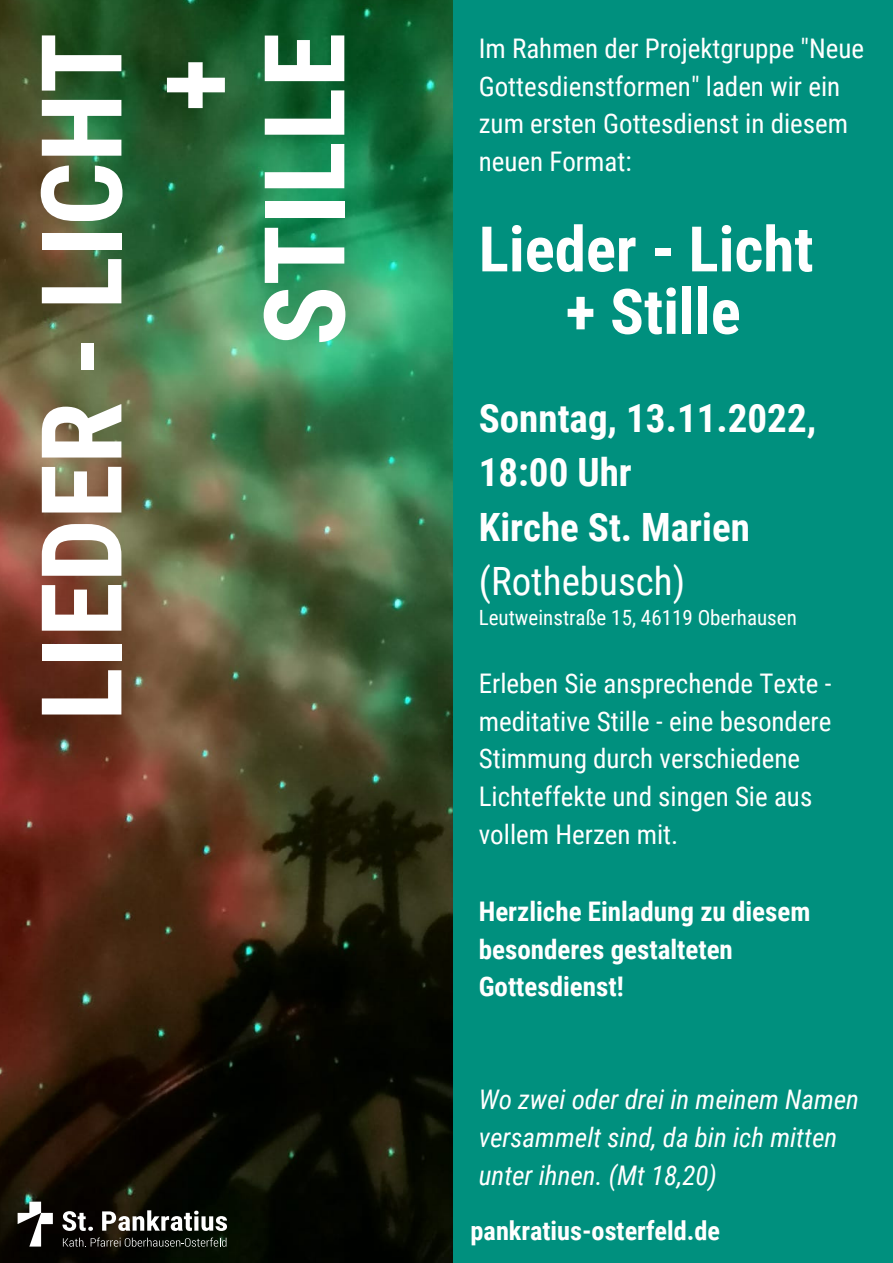
<style>
.page{position:relative;width:893px;height:1263px;background:#00907e}
.page>*{position:absolute;margin:0;border:0;box-sizing:border-box;transform-origin:0 0}
.t1{font:700 111.9px/111.4px "Roboto Condensed";color:#fff;text-align:right}
.t2{font:700 62.85px/62.5px "Roboto Condensed";color:#fff;text-align:center}
.t3{font:700 39px/54.6px "Roboto Condensed";color:#fff}
.t4{font:39px "Roboto Condensed";color:#fff}
.t5{font:27px/37.7px "Roboto Condensed";color:#fff}
.t6{font:italic 27px/37.7px "Roboto Condensed";color:#fff}
.t7{font:700 27px/37.7px "Roboto Condensed";color:#fff}
.t8{font:700 26.25px "Roboto Condensed";color:#fff}
.t9{font:21px "Roboto Condensed";color:#fff}
</style>
<div class="page">
<img style="left:0;top:0;width:452px;height:1263px">
<svg style="left:18px;top:1201px;width:35px;height:45px;background:#636360"></svg>
<svg style="left:62px;top:1211px;width:31px;height:20px"></svg>
<svg style="left:102px;top:1210px;width:125px;height:21px;background:#747570"></svg>
<svg style="left:63px;top:1237px;width:163px;height:9px"></svg>
<h1 class="t1" style="left:27px;top:721px;width:690px;rotate:-90deg">LIEDER - LICHT +<br>STILLE</h1>
<p class="t5" style="left:479px;top:30px;width:387px">Im Rahmen der Projektgruppe "Neue<br>Gottesdienstformen" laden wir ein zum ersten Gottesdienst in diesem neuen Format:</p>
<h2 class="t2" style="left:479px;top:219px;width:336px">Lieder - Licht + Stille</h2>
<h3 class="t3" style="left:479px;top:391px;width:339px">Sonntag, 13.11.2022,<br>18:00 Uhr<br>Kirche St. Marien</h3>
<h3 class="t4" style="left:479px;top:559px;width:208px">(Rothebusch)</h3>
<p class="t9" style="left:479px;top:606px;width:319px">Leutweinstraße 15, 46119 Oberhausen</p>
<p class="t5" style="left:479px;top:665px;width:354px">Erleben Sie ansprechende Texte - meditative Stille - eine besondere<br>Stimmung durch verschiedene<br>Lichteffekte und singen Sie aus vollem Herzen mit.</p>
<p class="t7" style="left:479px;top:893px;width:333px">Herzliche Einladung zu diesem besonderes gestalteten<br>Gottesdienst!</p>
<p class="t6" style="left:479px;top:1081px;width:382px">Wo zwei oder drei in meinem Namen versammelt sind, da bin ich mitten unter ihnen. (Mt 18,20)</p>
<p class="t8" style="left:470px;top:1215px;width:251px">pankratius-osterfeld.de</p>
</div>
